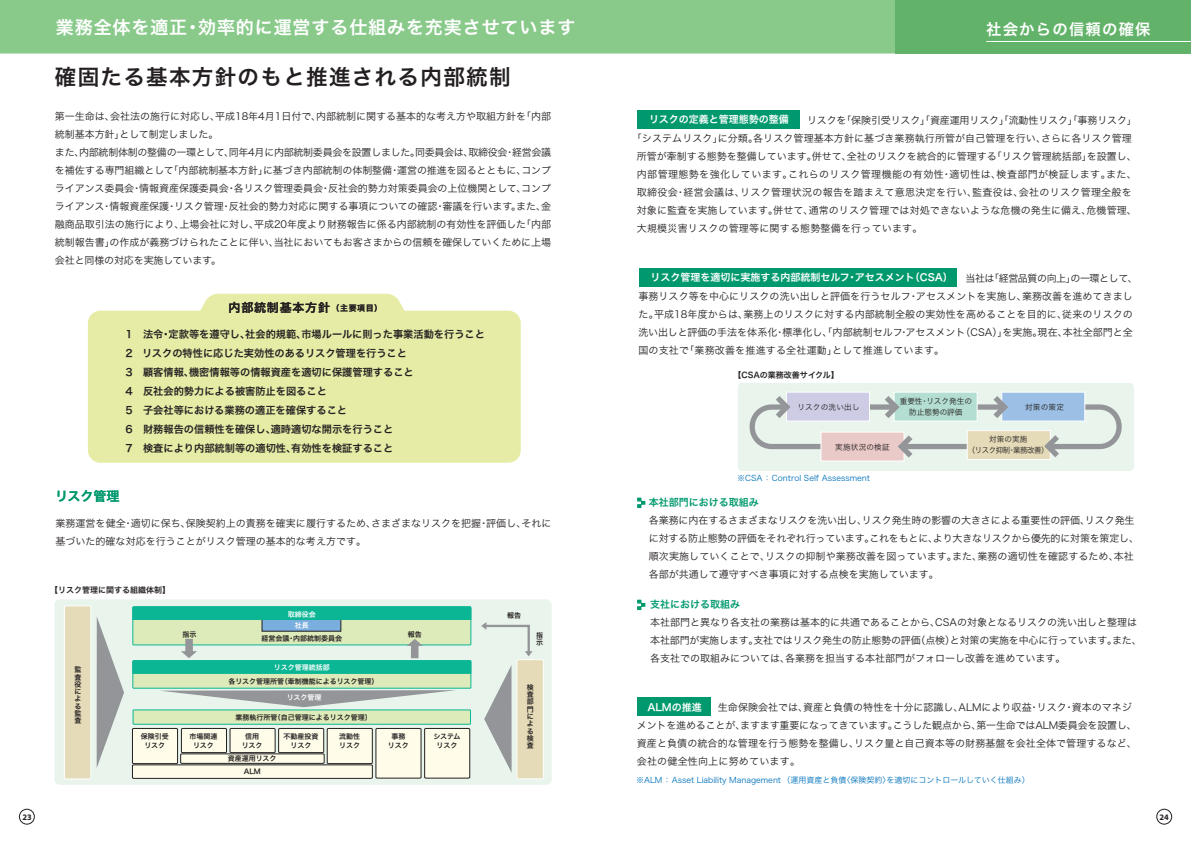
<style>
.page{position:relative;width:1191px;height:842px;background:#fff}
.page>*{position:absolute;margin:0;border:0;box-sizing:border-box;transform-origin:0 0}
.t1{font:21.5px "Hira Kaku Pro W6";letter-spacing:.06em;color:#231f20}
.t2{font:18px "Hira Kaku Pro W6";letter-spacing:.05em;color:#fff}
.t3{font:15.4px "Hira Kaku Pro W6";letter-spacing:.075em;color:#fff}
.t4{font:13px "Hira Kaku Pro W6";color:#00996e}
.t5{font:12px "Hira Kaku Pro W6";letter-spacing:.065em;color:#231f20}
.t6{font:10.2px/19px "Hira Kaku Pro W6";color:#231f20}
.t7{font:10px/18px "Hira Kaku Pro W3";color:#231f20}
.t8{font:10px "Hira Kaku Pro W6";color:#fff}
.t9{font:10px "Hira Kaku Pro W3";letter-spacing:.04em;color:#231f20}
.t10{font:10px "Hira Kaku Pro W3";letter-spacing:.03em;color:#231f20}
.t11{font:10px "Hira Kaku Pro W3";letter-spacing:.02em;color:#231f20}
.t12{font:700 8.4px "Myriad Pro";color:#231f20}
.t13{font:8.1px "Hira Kaku Pro W6";color:#231f20}
.t14{font:8px "Hira Kaku Pro W3";color:#0072bc}
.t15{font:7.7px/10.5px "Hira Kaku Pro W3";color:#231f20;text-align:center}
.t16{font:7.7px/10.5px "Hira Kaku Pro W3";letter-spacing:-.06em;color:#231f20;text-align:center}
.t17{font:7.7px "Hira Kaku Pro W3";letter-spacing:.025em;color:#231f20}
.t18{font:7px/7.3px "Hira Kaku Pro W6";color:#231f20;text-align:center}
.t19{font:7px/11.9px "Hira Kaku Pro W6";color:#fff;text-align:center}
.s1{font-size:8px}
.s2{font-family:"Hira Kaku Pro W6";color:#00996e}
</style>
<div class="page">
<div style="left:88px;top:294px;width:433px;height:169px;background:#e6eca6"></div>
<div style="left:0;top:0;width:1191px;height:54px;background:#89ca8b"></div>
<div style="left:895px;top:0;width:296px;height:54px;background:#62b369"></div>
<hr style="left:986px;top:41px;width:205px;height:1px;background:#fff">
<div style="left:1156px;top:809px;width:16px;height:16px;border:1px solid #231f20;border-radius:50%"></div>
<div style="left:19px;top:809px;width:16px;height:16px;border:1px solid #231f20;border-radius:50%"></div>
<div style="left:637px;top:111px;width:163px;height:18px;background:#00996e"></div>
<div style="left:639px;top:269px;width:317px;height:18px;background:#00996e"></div>
<svg style="left:637px;top:498px;width:8px;height:10px"></svg>
<svg style="left:637px;top:600px;width:8px;height:10px"></svg>
<div style="left:637px;top:698px;width:74px;height:18px;background:#00996e"></div>
<div style="left:738px;top:383px;width:396px;height:88px;background:#e9f5ec;border-radius:5px"></div>
<div style="left:749px;top:404px;width:372px;height:45px;border:5px solid #939598;border-radius:19px"></div>
<div style="left:786px;top:392px;width:84px;height:29px;background:#cecce5;border:1px solid #fff"></div>
<div style="left:893px;top:392px;width:84px;height:29px;background:#b3ded1;border:1px solid #fff"></div>
<div style="left:820px;top:432px;width:84px;height:29px;background:#e9cac8;border:1px solid #fff"></div>
<div style="left:1001px;top:392px;width:84px;height:29px;background:#9cc0e5;border:1px solid #fff"></div>
<div style="left:966px;top:430px;width:84px;height:30px;background:#e5dbb8;border:1px solid #fff"></div>
<svg style="left:770px;top:392px;width:24px;height:30px"></svg>
<svg style="left:879px;top:392px;width:24px;height:29px"></svg>
<svg style="left:988px;top:392px;width:24px;height:29px"></svg>
<svg style="left:1040px;top:430px;width:24px;height:30px"></svg>
<svg style="left:894px;top:432px;width:24px;height:30px"></svg>
<div style="left:54px;top:599px;width:498px;height:186px;background:#e9f5ec;border-radius:6px"></div>
<svg style="left:481px;top:622px;width:51px;height:34px"></svg>
<svg style="left:132px;top:728px;width:338px;height:51px"></svg>
<div style="left:132px;top:661px;width:339px;height:28px;background:#ddeab9;border:1px solid #0ab694"></div>
<div style="left:133px;top:709px;width:338px;height:16px;background:#ddeab9;border:1px solid #0ab694"></div>
<div style="left:132px;top:607px;width:339px;height:38px;background:#ddeab9;border:1px solid #0ab694"></div>
<div style="left:262px;top:619px;width:79px;height:12px;background:#79aede"></div>
<svg style="left:132px;top:606px;width:340px;height:14px"></svg>
<svg style="left:160px;top:690px;width:295px;height:17px"></svg>
<div style="left:64px;top:605px;width:27px;height:174px;background:#e5dbb8;border:1px solid #fff"></div>
<svg style="left:484px;top:666px;width:27px;height:105px"></svg>
<svg style="left:97px;top:617px;width:27px;height:150px"></svg>
<div style="left:516px;top:659px;width:27px;height:120px;background:#e5dbb8;border:1px solid #fff"></div>
<svg style="left:132px;top:639px;width:340px;height:35px"></svg>
<p class="t2" style="left:56px;top:11px;width:521px">業務全体を適正・効率的に運営する仕組みを充実させています</p>
<p class="t3" style="left:986px;top:15px;width:166px">社会からの信頼の確保</p>
<p class="t1" style="left:55px;top:58px;width:457px">確固たる基本方針のもと推進される内部統制</p>
<p class="t7" style="left:55px;top:107px;width:498px">第一生命は、会社法の施行に対応し、平成18年4月1日付で、内部統制に関する基本的な考え方や取組方針を「内部統制基本方針」として制定しました。<br>また、内部統制体制の整備の一環として、同年4月に内部統制委員会を設置しました。同委員会は、取締役会・経営会議を補佐する専門組織として「内部統制基本方針」に基づき内部統制の体制整備・運営の推進を図るとともに、コンプライアンス委員会・情報資産保護委員会・各リスク管理委員会・反社会的勢力対策委員会の上位機関として、コンプライアンス・情報資産保護・リスク管理・反社会的勢力対応に関する事項についての確認・審議を行います。また、金融商品取引法の施行により、上場会社に対し、平成20年度より財務報告に係る内部統制の有効性を評価した「内部統制報告書」の作成が義務づけられたことに伴い、当社においてもお客さまからの信頼を確保していくために上場会社と同様の対応を実施しています。</p>
<p class="t8" style="left:649px;top:110px;width:141px">リスクの定義と管理態勢の整備</p>
<p class="t8" style="left:650px;top:268px;width:304px">リスク管理を適切に実施する内部統制セルフ・アセスメント（CSA）</p>
<p class="t7" style="left:807px;top:110px;width:331px">リスクを「保険引受リスク「」資産運用リスク「」流動性リスク「」事務リスク」</p>
<p class="t7" style="left:632px;top:128px;width:501px">「システムリスク」に分類。各リスク管理基本方針に基づき業務執行所管が自己管理を行い、さらに各リスク管理</p>
<p class="t7" style="left:637px;top:146px;width:501px">所管が牽制する態勢を整備しています。併せて、全社のリスクを統合的に管理する「リスク管理統括部」を設置し、</p>
<p class="t9" style="left:637px;top:165px;width:501px">内部管理態勢を強化しています。これらのリスク管理機能の有効性・適切性は、検査部門が検証します。また、</p>
<p class="t10" style="left:637px;top:183px;width:496px">取締役会・経営会議は、リスク管理状況の報告を踏まえて意思決定を行い、監査役は、会社のリスク管理全般を</p>
<p class="t7" style="left:637px;top:200px;width:501px">対象に監査を実施しています。併せて、通常のリスク管理では対処できないような危機の発生に備え、危機管理、</p>
<p class="t11" style="left:637px;top:219px;width:287px">大規模災害リスクの管理等に関する態勢整備を行っています。</p>
<p class="t7" style="left:638px;top:269px;width:501px;text-indent:327px">当社は「経営品質の向上」の一環として、事務リスク等を中心にリスクの洗い出しと評価を行うセルフ・アセスメントを実施し、業務改善を進めてきました。平成18年度からは、業務上のリスクに対する内部統制全般の実効性を高めることを目的に、従来のリスクの洗い出しと評価の手法を体系化・標準化し、「内部統制セルフ･アセスメント（CSA）」を実施。現在、本社全部門と全国の支社で「業務改善を推進する全社運動」として推進しています。</p>
<p class="t5" style="left:228px;top:296px;width:155px">内部統制基本方針<span class="s1">（主要項目）</span></p>
<p class="t6" style="left:126px;top:324px;width:361px">1 法令・定款等を遵守し、社会的規範、市場ルールに則った事業活動を行うこと<br>2 リスクの特性に応じた実効性のあるリスク管理を行うこと<br>3 顧客情報、機密情報等の情報資産を適切に保護管理すること<br>4 反社会的勢力による被害防止を図ること<br>5 子会社等における業務の適正を確保すること<br>6 財務報告の信頼性を確保し、適時適切な開示を行うこと<br>7 検査により内部統制等の適切性、有効性を検証すること</p>
<p class="t13" style="left:733px;top:367px;width:107px">【CSAの業務改善サイクル】</p>
<p class="t15" style="left:899px;top:396px;width:74px">重要性・リスク発生の防止態勢の評価</p>
<p class="t17" style="left:797px;top:400px;width:64px">リスクの洗い出し</p>
<p class="t15" style="left:1025px;top:401px;width:40px">対策の策定</p>
<p class="t17" style="left:835px;top:440px;width:56px">実施状況の検証</p>
<p class="t16" style="left:968px;top:434px;width:82px">対策の実施<br>（リスク抑制・業務改善）</p>
<p class="t4" style="left:55px;top:485px;width:66px">リスク管理</p>
<p class="t7" style="left:56px;top:513px;width:497px">業務運営を健全・適切に保ち、保険契約上の責務を確実に履行するため、さまざまなリスクを把握・評価し、それに基づいた的確な対応を行うことがリスク管理の基本的な考え方です。</p>
<p class="t13" style="left:50px;top:583px;width:121px">【リスク管理に関する組織体制】</p>
<p class="t19" style="left:288px;top:608px;width:29px">取締役会社長</p>
<p class="t18" style="left:507px;top:612px;width:15px">報告</p>
<p class="t18" style="left:183px;top:630px;width:15px">指示</p>
<p class="t18" style="left:536px;top:632px;width:8px;line-height:7px;text-align:left">指示</p>
<p class="t18" style="left:408px;top:630px;width:15px">報告</p>
<p class="t18" style="left:261px;top:634px;width:82px">経営会議・内部統制委員会</p>
<p class="t18" style="left:75px;top:666px;width:8px;text-align:justify">監査役による監査</p>
<p class="t19" style="left:274px;top:661px;width:57px">リスク管理統括部</p>
<p class="t18" style="left:228px;top:677px;width:152px">各リスク管理所管（牽制機能によるリスク管理）</p>
<p class="t19" style="left:287px;top:691px;width:36px">リスク管理</p>
<p class="t18" style="left:235px;top:713px;width:138px">業務執行所管（自己管理によるリスク管理）</p>
<p class="t18" style="left:141px;top:732px;width:29px;line-height:9px">保険引受リスク</p>
<p class="t18" style="left:189px;top:732px;width:29px;line-height:9px">市場関連リスク</p>
<p class="t18" style="left:242px;top:732px;width:22px;line-height:9px">信用リスク</p>
<p class="t18" style="left:228px;top:752px;width:50px;line-height:12.8px">資産運用リスク<br>ALM</p>
<p class="t18" style="left:283px;top:732px;width:36px;line-height:9px">不動産投資リスク</p>
<p class="t18" style="left:339px;top:732px;width:22px;line-height:9px;text-align:left">流動性リスク</p>
<p class="t18" style="left:388px;top:732px;width:22px;line-height:9px">事務リスク</p>
<p class="t18" style="left:433px;top:732px;width:29px;line-height:9px">システムリスク</p>
<p class="t18" style="left:527px;top:683px;width:8px;text-align:justify">検査部門による検査</p>
<p class="t14" style="left:737px;top:471px;width:134px">※CSA：Control Self Assessment</p>
<p class="t7" style="left:649px;top:492px;width:492px"><span class="s2">本社部門における取組み<br></span>各業務に内在するさまざまなリスクを洗い出し、リスク発生時の影響の大きさによる重要性の評価、リスク発生に対する防止態勢の評価をそれぞれ行っています。これをもとに、より大きなリスクから優先的に対策を策定し、順次実施していくことで、リスクの抑制や業務改善を図っています。また、業務の適切性を確認するため、本社各部が共通して遵守すべき事項に対する点検を実施しています。</p>
<p class="t7" style="left:650px;top:594px;width:493px"><span class="s2">支社における取組み<br></span>本社部門と異なり各支社の業務は基本的に共通であることから、CSAの対象となるリスクの洗い出しと整理は本社部門が実施します。支社ではリスク発生の防止態勢の評価（点検）と対策の実施を中心に行っています。また、各支社での取組みについては、各業務を担当する本社部門がフォローし改善を進めています。</p>
<p class="t8" style="left:647px;top:698px;width:56px">ALMの推進</p>
<p class="t7" style="left:637px;top:697px;width:501px;text-indent:81px">生命保険会社では、資産と負債の特性を十分に認識し、ALMにより収益・リスク・資本のマネジメントを進めることが、ますます重要になってきています。こうした観点から、第一生命ではALM委員会を設置し、資産と負債の統合的な管理を行う態勢を整備し、リスク量と自己資本等の財務基盤を会社全体で管理するなど、会社の健全性向上に努めています。</p>
<p class="t14" style="left:636px;top:773px;width:395px">※ALM：Asset Liability Management （運用資産と負債〈保険契約〉を適切にコントロールしていく仕組み）</p>
<p class="t12" style="left:23px;top:811px;width:11px">23</p>
<p class="t12" style="left:1159px;top:811px;width:11px">24</p>
</div>
